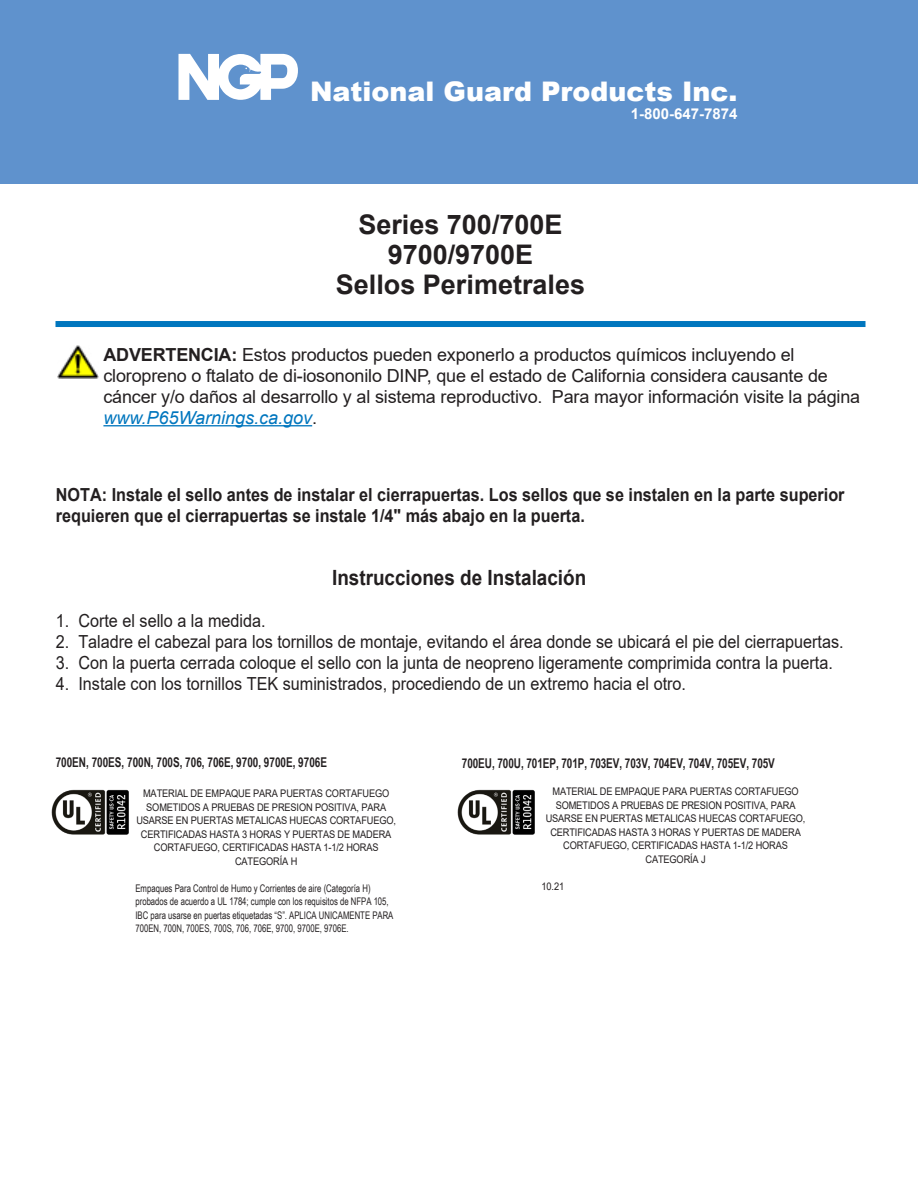
<style>
.page{position:relative;width:918px;height:1188px;background:#fff}
.page>*{position:absolute;margin:0;border:0;box-sizing:border-box;transform-origin:0 0}
.HEADLINE{font:700 27px "Arial";color:#231f20}
.t1{font:900 27px "Arial";color:#fff}
.SUBHEAD{font:700 21px "Arial";color:#231f20;scale:.9 1}
.BODY_COPY{font:18px "Arial";color:#231f20;scale:.9 1}
.BODY_COPY-2{font:18px/21px "Arial";color:#231f20}
.BODY_COPY-3{font:700 18px/21px "Arial";color:#231f20;scale:.9 1}
.t2{font:700 15px "Arial";color:#fff}
.t3{font:700 13.5px "Arial Narrow";letter-spacing:-.005em;color:#231f20;scale:.9 1}
.t4{font:10.5px/13.5px "Arial";letter-spacing:-.015em;color:#231f20;text-align:center;scale:.88 1}
.t5{font:10.5px/13.5px "Arial Narrow";color:#231f20;scale:.9 1}
.s1{font-weight:700}
.s2{font-style:italic;color:#0076be}
</style>
<div class="page">
<div style="left:0;top:0;width:918px;height:184px;background:#5f92cd"></div>
<svg style="left:178px;top:54px;width:120px;height:46px"></svg>
<div style="left:56px;top:321px;width:810px;height:6px;background:#0076be"></div>
<img style="left:51px;top:789px;width:78px;height:46px">
<img style="left:457px;top:789px;width:78px;height:46px">
<img style="left:57px;top:346px;width:42px;height:33px">
<hr style="left:103px;top:425px;width:209px;height:1px;background:#0076be">
<h1 class="t1" style="left:310px;top:72px;width:429px">National Guard Products Inc.</h1>
<h3 class="t2" style="left:631px;top:103px;width:108px">1-800-647-7874</h3>
<p class="HEADLINE" style="left:358px;top:205px;width:206px">Series 700/700E</p>
<p class="HEADLINE" style="left:388px;top:235px;width:147px">9700/9700E</p>
<p class="HEADLINE" style="left:336px;top:265px;width:251px">Sellos Perimetrales</p>
<p class="BODY_COPY-2" style="left:103px;top:344px;width:758px"><span class="s1">ADVERTENCIA:</span> Estos productos pueden exponerlo a productos químicos incluyendo el cloropreno o ftalato de di-iosononilo DINP, que el estado de California considera causante de cáncer y/o daños al desarrollo y al sistema reproductivo. Para mayor información visite la página <span class="s2">www.P65Warnings.ca.gov</span>.</p>
<p class="BODY_COPY-3" style="left:56px;top:484px;width:878px">NOTA: Instale el sello antes de instalar el cierrapuertas. Los sellos que se instalen en la parte superior requieren que el cierrapuertas se instale 1/4" más abajo en la puerta.</p>
<p class="SUBHEAD" style="left:332px;top:562px;width:284px">Instrucciones de Instalación</p>
<p class="BODY_COPY" style="left:56px;top:608px;width:235px">1. Corte el sello a la medida.</p>
<p class="BODY_COPY" style="left:56px;top:629px;width:877px">2. Taladre el cabezal para los tornillos de montaje, evitando el área donde se ubicará el pie del cierrapuertas.</p>
<p class="BODY_COPY" style="left:56px;top:650px;width:865px">3. Con la puerta cerrada coloque el sello con la junta de neopreno ligeramente comprimida contra la puerta.</p>
<p class="BODY_COPY" style="left:56px;top:671px;width:702px">4. Instale con los tornillos TEK suministrados, procediendo de un extremo hacia el otro.</p>
<p class="t3" style="left:56px;top:752px;width:303px">700EN, 700ES, 700N, 700S, 706, 706E, 9700, 9700E, 9706E</p>
<p class="t4" style="left:136px;top:787px;width:297px">MATERIAL DE EMPAQUE PARA PUERTAS CORTAFUEGO SOMETIDOS A PRUEBAS DE PRESION POSITIVA, PARA USARSE EN PUERTAS METALICAS HUECAS CORTAFUEGO, CERTIFICADAS HASTA 3 HORAS Y PUERTAS DE MADERA CORTAFUEGO, CERTIFICADAS HASTA 1-1/2 HORAS</p>
<p class="t4" style="left:235px;top:854px;width:72px">CATEGORÍA H</p>
<p class="t5" style="left:135px;top:881px;width:288px">Empaques Para Control de Humo y Corrientes de aire (Categoría H) probados de acuerdo a UL 1784; cumple con los requisitos de NFPA 105, IBC para usarse en puertas etiquetadas “S”. APLICA UNICAMENTE PARA 700EN, 700N, 700ES, 700S, 706, 706E, 9700, 9700E, 9706E.</p>
<p class="t3" style="left:462px;top:753px;width:349px">700EU, 700U, 701EP, 701P, 703EV, 703V, 704EV, 704V, 705EV, 705V</p>
<p class="t4" style="left:546px;top:785px;width:297px">MATERIAL DE EMPAQUE PARA PUERTAS CORTAFUEGO SOMETIDOS A PRUEBAS DE PRESION POSITIVA, PARA USARSE EN PUERTAS METALICAS HUECAS CORTAFUEGO, CERTIFICADAS HASTA 3 HORAS Y PUERTAS DE MADERA CORTAFUEGO, CERTIFICADAS HASTA 1-1/2 HORAS</p>
<p class="t4" style="left:645px;top:852px;width:70px">CATEGORÍA J</p>
<p class="t4" style="left:542px;top:879px;width:27px">10.21</p>
</div>
